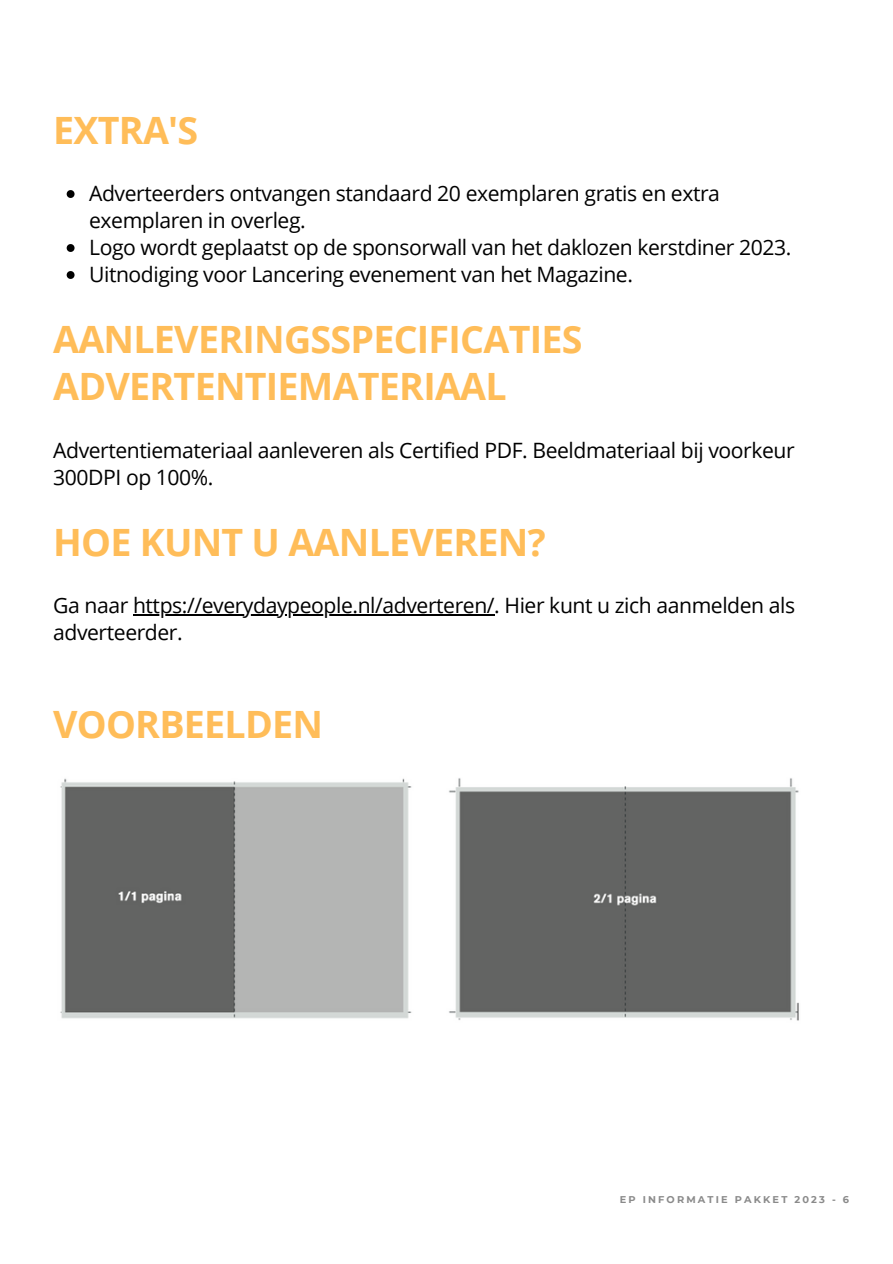
<style>
.page{position:relative;width:893px;height:1264px;background:#fff}
.page>*{position:absolute;margin:0;border:0;box-sizing:border-box;transform-origin:0 0}
.t1{font:700 37.65px/47.2px "Open Sans";letter-spacing:-.02em;color:#ffbd59}
.t2{font:21.15px/27px "Open Sans";letter-spacing:-.02em;color:#000}
.t3{font:700 9.75px "Montserrat";letter-spacing:.22em;color:#8a8a8a}
</style>
<div class="page">
<img style="left:60px;top:778px;width:352px;height:241px">
<img style="left:449px;top:778px;width:350px;height:243px">
<svg style="left:67px;top:190px;width:8px;height:8px"></svg>
<svg style="left:67px;top:244px;width:8px;height:8px"></svg>
<svg style="left:67px;top:271px;width:8px;height:8px"></svg>
<hr style="left:133px;top:614px;width:361px;height:1px;background:#000">
<h1 class="t1" style="left:53px;top:106px;width:146px">EXTRA'S</h1>
<p class="t2" style="left:89px;top:180px;width:703px">Adverteerders ontvangen standaard 20 exemplaren gratis en extra exemplaren in overleg.<br>Logo wordt geplaatst op de sponsorwall van het daklozen kerstdiner 2023.<br>Uitnodiging voor Lancering evenement van het Magazine.</p>
<h1 class="t1" style="left:53px;top:315px;width:530px">AANLEVERINGSSPECIFICATIES<br>ADVERTENTIEMATERIAAL</h1>
<p class="t2" style="left:53px;top:436px;width:743px">Advertentiemateriaal aanleveren als Certified PDF. Beeldmateriaal bij voorkeur<br>300DPI op 100%.</p>
<h1 class="t1" style="left:53px;top:517px;width:494px">HOE KUNT U AANLEVEREN?</h1>
<p class="t2" style="left:53px;top:591px;width:743px">Ga naar https://everydaypeople.nl/adverteren/. Hier kunt u zich aanmelden als adverteerder.</p>
<h1 class="t1" style="left:53px;top:699px;width:271px">VOORBEELDEN</h1>
<p class="t3" style="left:619px;top:1193px;width:231px">EP INFORMATIE PAKKET 2023 - 6</p>
</div>
